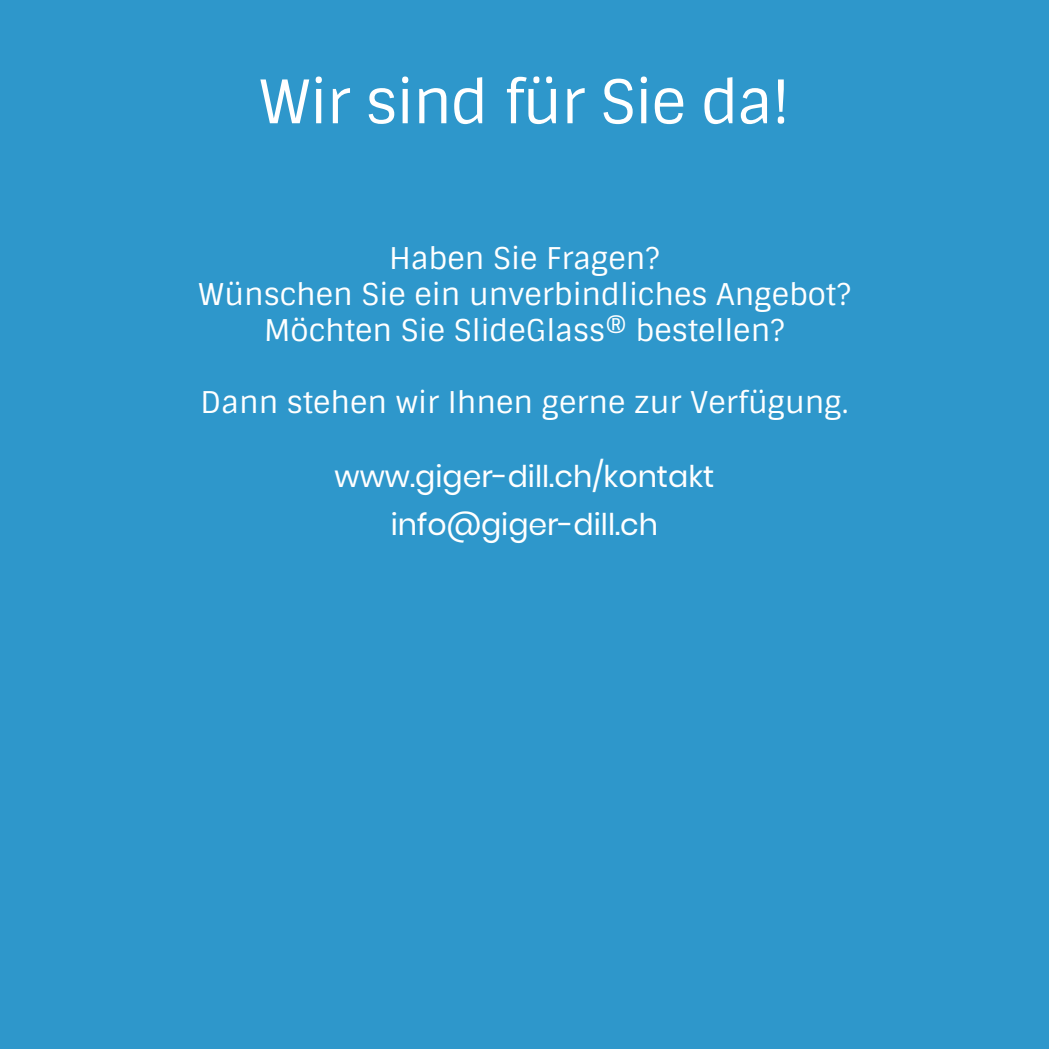
<style>
.page{position:relative;width:1049px;height:1049px;background:#2e97cb}
.page>*{position:absolute;margin:0;border:0;box-sizing:border-box;transform-origin:0 0}
.Huge_Headline{font:60px "Sintony";letter-spacing:-.02em;color:#fff}
.Huge_Headline-2{font:30px/36px "Sintony";color:#fff;text-align:center}
.Huge_Headline-3{font:30px/48.5px "Poppins";color:#fff;text-align:center}
</style>
<div class="page">
<p class="Huge_Headline" style="left:259px;top:64px;width:533px">Wir sind für Sie da!</p>
<p class="Huge_Headline-2" style="left:198px;top:241px;width:654px">Haben Sie Fragen?<br>Wünschen Sie ein unverbindliches Angebot?<br>Möchten Sie SlideGlass® bestellen?</p>
<p class="Huge_Headline-2" style="left:200px;top:385px;width:649px">Dann stehen wir Ihnen gerne zur Verfügung.</p>
<p class="Huge_Headline-3" style="left:335px;top:452px;width:381px">www.giger-dill.ch/kontakt info@giger-dill.ch</p>
</div>
